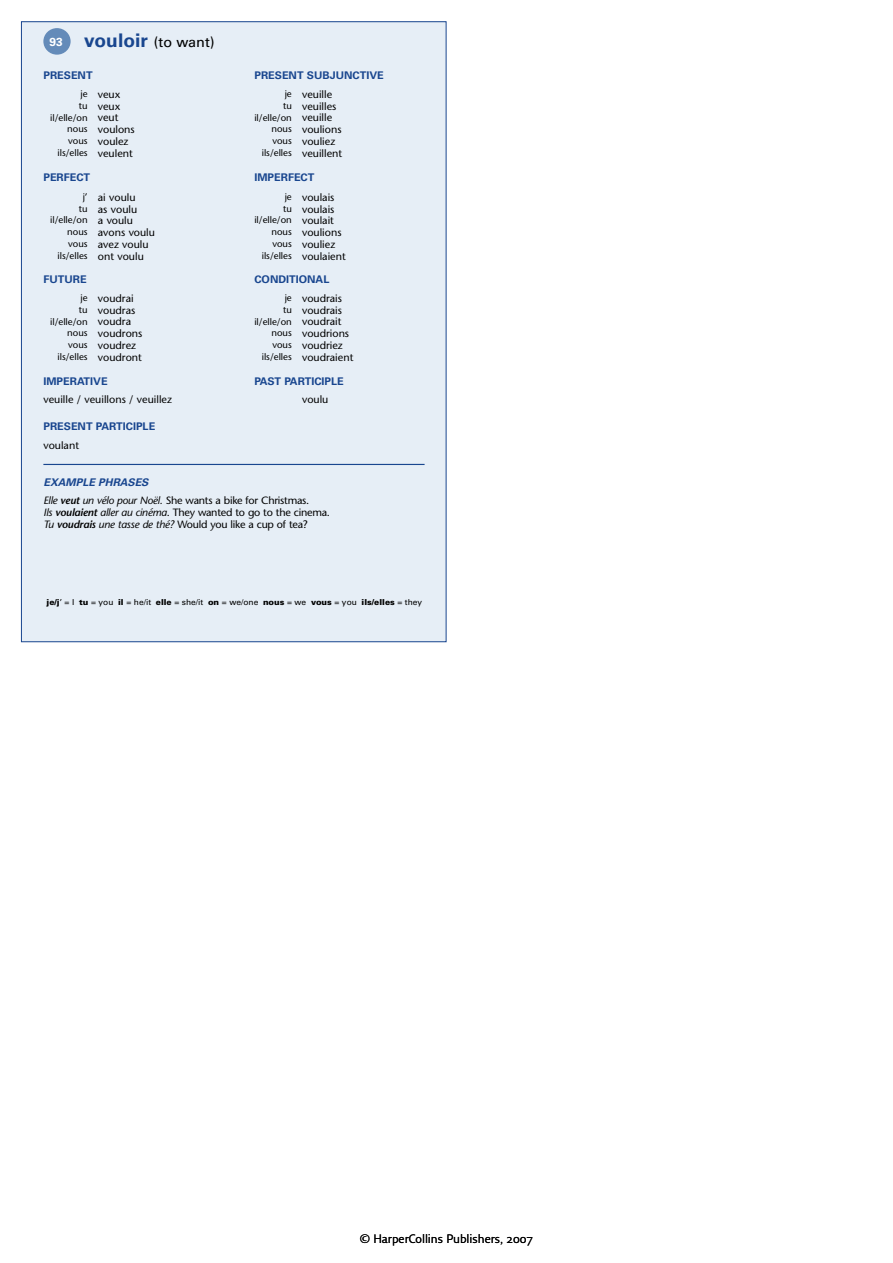
<style>
.page{position:relative;width:893px;height:1263px;background:#fff}
.page>*{position:absolute;margin:0;border:0;box-sizing:border-box;transform-origin:0 0}
.t1{font:14.1px "Univers";color:#000}
.t2{font:12px "Fresco Sans";color:#000}
.t3{font:10.5px/11.7px "Stone Sans";color:#000}
.t4{font:10.5px/11.7px "Stone Sans";letter-spacing:-.025em;color:#000}
.t5{font:700 10.5px "Univers";color:#19468f}
.t6{font:italic 700 10.5px "Univers";color:#19468f}
.t7{font:9.3px/11.7px "Stone Sans";color:#000;text-align:right}
.t8{font:8.25px "Univers";color:#000}
.s1{font-weight:700;font-size:11.7px;color:#fff}
.s2{font-weight:700;font-size:18.75px;color:#19468f}
.s3{font-style:italic}
.s4{font-weight:600;font-style:italic}
.s5{font-weight:900}
</style>
<div class="page">
<div style="left:21px;top:22px;width:425px;height:620px;background:#e6eef6"></div>
<div style="left:43px;top:28px;width:28px;height:27px;background:#648bb9;border-radius:50%"></div>
<hr style="left:43px;top:464px;width:381px;height:1px;background:#19468f">
<h1 class="t1" style="left:49px;top:37px;width:167px"><span class="s1">93</span> <span class="s2">vouloir</span> (to want)</h1>
<p class="t5" style="left:43px;top:71px;width:51px">PRESENT</p>
<p class="t5" style="left:254px;top:71px;width:131px">PRESENT SUBJUNCTIVE</p>
<p class="t7" style="left:50px;top:89px;width:39px">je<br>tu il/elle/on nous vous ils/elles</p>
<p class="t3" style="left:98px;top:90px;width:38px">veux veux veut voulons voulez veulent</p>
<p class="t7" style="left:254px;top:89px;width:39px">je<br>tu il/elle/on nous vous ils/elles</p>
<p class="t3" style="left:302px;top:90px;width:42px">veuille veuilles veuille voulions vouliez veuillent</p>
<p class="t7" style="left:50px;top:192px;width:39px">j’<br>tu il/elle/on nous vous ils/elles</p>
<p class="t3" style="left:98px;top:192px;width:59px">ai voulu<br>as voulu<br>a voulu avons voulu avez voulu ont voulu</p>
<p class="t7" style="left:254px;top:192px;width:39px">je<br>tu il/elle/on nous vous ils/elles</p>
<p class="t3" style="left:302px;top:192px;width:45px">voulais voulais voulait voulions vouliez voulaient</p>
<p class="t7" style="left:50px;top:293px;width:39px">je<br>tu il/elle/on nous vous ils/elles</p>
<p class="t3" style="left:98px;top:294px;width:46px">voudrai voudras voudra voudrons voudrez voudront</p>
<p class="t7" style="left:254px;top:293px;width:39px">je<br>tu il/elle/on nous vous ils/elles</p>
<p class="t3" style="left:302px;top:294px;width:53px">voudrais voudrais voudrait voudrions voudriez voudraient</p>
<p class="t3" style="left:43px;top:394px;width:130px">veuille / veuillons / veuillez</p>
<p class="t3" style="left:302px;top:394px;width:28px">voulu</p>
<p class="t3" style="left:43px;top:440px;width:37px">voulant</p>
<p class="t5" style="left:43px;top:174px;width:48px">PERFECT</p>
<p class="t5" style="left:254px;top:174px;width:61px">IMPERFECT</p>
<p class="t5" style="left:43px;top:276px;width:45px">FUTURE</p>
<p class="t5" style="left:254px;top:276px;width:77px">CONDITIONAL</p>
<p class="t5" style="left:43px;top:378px;width:66px">IMPERATIVE</p>
<p class="t5" style="left:254px;top:378px;width:91px">PAST PARTICIPLE</p>
<p class="t5" style="left:43px;top:423px;width:113px">PRESENT PARTICIPLE</p>
<p class="t6" style="left:43px;top:478px;width:109px">EXAMPLE PHRASES</p>
<p class="t4" style="left:43px;top:496px;width:288px"><span class="s3">Elle</span> <span class="s4">veut</span> <span class="s3">un vélo pour Noël.</span> She wants a bike for Christmas.<br><span class="s3">Ils</span> <span class="s4">voulaient</span> <span class="s3">aller au cinéma</span>. They wanted to go to the cinema.<br><span class="s3">Tu</span> <span class="s4">voudrais</span> <span class="s3">une tasse de thé?</span> Would you like a cup of tea?</p>
<p class="t8" style="left:47px;top:599px;width:377px"><span class="s5">je/j</span>’ = I <span class="s5">tu</span> = you <span class="s5">il</span> = he/it <span class="s5">elle</span> = she/it <span class="s5">on</span> = we/one <span class="s5">nous</span> = we <span class="s5">vous</span> = you <span class="s5">ils/elles</span> = they</p>
<p class="t2" style="left:360px;top:1234px;width:175px">© HarperCollins Publishers, 2007</p>
</div>
